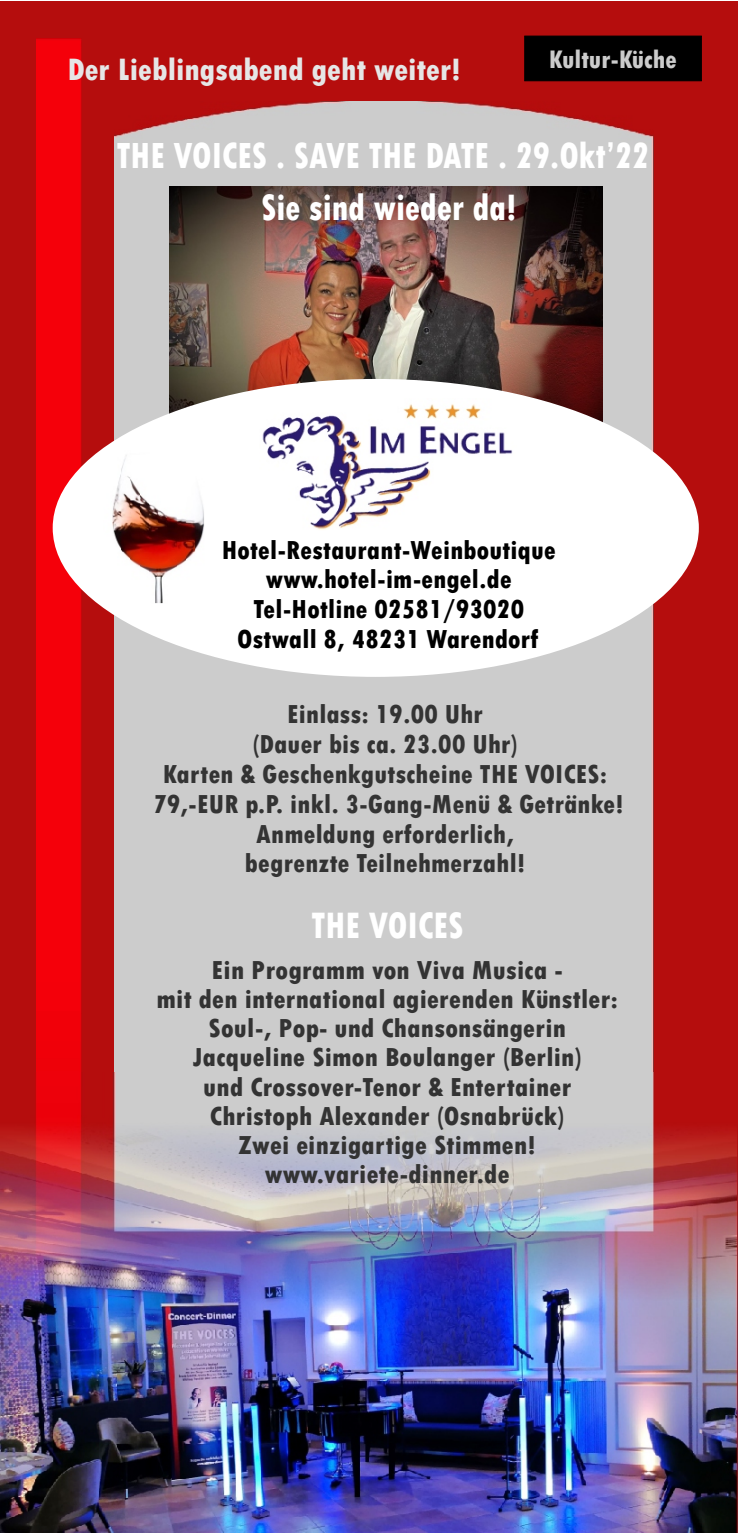
<style>
.page{position:relative;width:738px;height:1533px;background:#fff}
.page>*{position:absolute;margin:0;border:0;box-sizing:border-box;transform-origin:0 0}
.t1{font:800 38.75px "Tw Cen MT Condensed";color:#fff;scale:.91 1}
.t2{font:800 38.25px "Tw Cen MT Condensed";color:#fff;scale:.91 1}
.t3{font:800 32.75px "Tw Cen MT Condensed";color:#e6e6e6}
.t4{font:800 27.5px/29.2px "Tw Cen MT Condensed";letter-spacing:.01em;color:#333;text-align:center}
.t5{font:800 27.5px/29.8px "Tw Cen MT Condensed";letter-spacing:.01em;color:#000;text-align:center}
.t6{font:800 26.75px "Tw Cen MT Condensed";letter-spacing:-.005em;color:#ccc}
</style>
<div class="page">
<div style="left:0;top:2px;width:738px;height:1530px;background:#b50d0d"></div>
<div style="left:36px;top:38px;width:45px;height:1035px;background:#f5000a"></div>
<div style="left:114px;top:102px;width:539px;height:971px;background:#ccc"></div>
<div style="left:524px;top:36px;width:177px;height:45px;background:#000"></div>
<img style="left:0;top:1073px;width:737px;height:459px">
<img style="left:170px;top:186px;width:432px;height:236px">
<div style="left:53px;top:379px;width:645px;height:298px;background:#fff;border-radius:50%"></div>
<img style="left:112px;top:455px;width:92px;height:148px">
<img style="left:262px;top:404px;width:251px;height:126px">
<p class="t3" style="left:67px;top:57px;width:395px">Der Lieblingsabend geht weiter!</p>
<p class="t6" style="left:549px;top:49px;width:129px">Kultur-Küche</p>
<h2 class="t2" style="left:117px;top:142px;width:586px">THE VOICES . SAVE THE DATE . 29.Okt’22</h2>
<h1 class="t1" style="left:261px;top:194px;width:282px">Sie sind wieder da!</h1>
<p class="t5" style="left:222px;top:537px;width:335px">Hotel-Restaurant-Weinboutique www.hotel-im-engel.de<br>Tel-Hotline 02581/93020<br>Ostwall 8, 48231 Warendorf</p>
<p class="t4" style="left:153px;top:701px;width:472px">Einlass: 19.00 Uhr<br>(Dauer bis ca. 23.00 Uhr)<br>Karten &amp; Geschenkgutscheine THE VOICES:<br>79,-EUR p.P. inkl. 3-Gang-Menü &amp; Getränke!<br>Anmeldung erforderlich,<br>begrenzte Teilnehmerzahl!</p>
<h1 class="t1" style="left:311px;top:911px;width:169px">THE VOICES</h1>
<p class="t4" style="left:156px;top:957px;width:463px">Ein Programm von Viva Musica -<br>mit den international agierenden Künstler:<br>Soul-, Pop- und Chansonsängerin Jacqueline Simon Boulanger (Berlin)<br>und Crossover-Tenor &amp; Entertainer Christoph Alexander (Osnabrück)<br>Zwei einzigartige Stimmen! www.variete-dinner.de</p>
</div>
